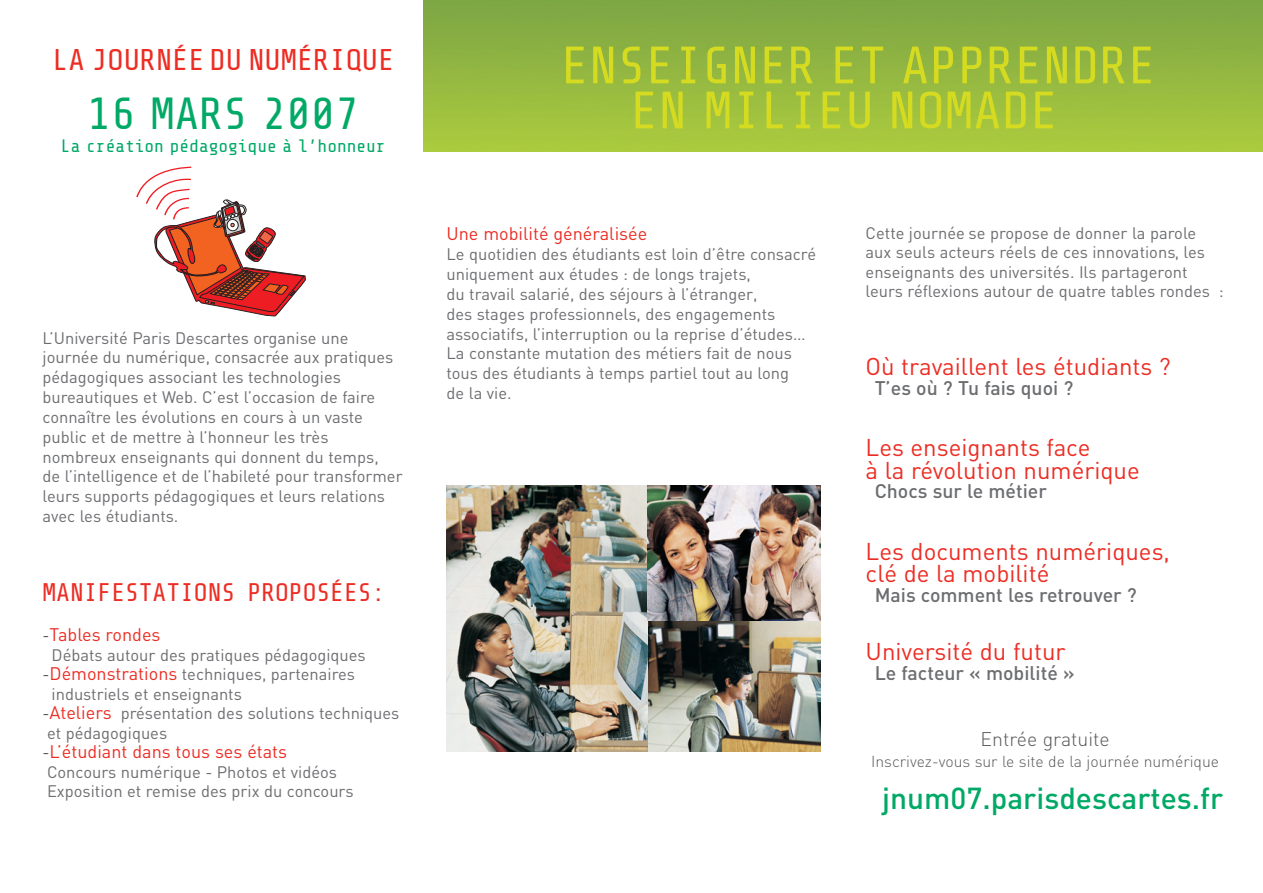
<style>
.page{position:relative;width:1263px;height:893px;background:#fff}
.page>*{position:absolute;margin:0;border:0;box-sizing:border-box;transform-origin:0 0}
.t1{font:52.5px/45px "Share Tech Mono";color:#d5db20;text-align:center}
.t2{font:45px "Share Tech Mono";color:#00a966}
.t3{font:500 30px "DIN";color:#00a966}
.t4{font:30px "Share Tech Mono";color:#ec2d24}
.t5{font:25.5px "Share Tech Mono";color:#ec2d24}
.t6{font:24px/22.5px "DIN";color:#ec2d24}
.t7{font:500 19.5px "DIN";color:#6c6d70}
.t8{font:300 19.5px "DIN";color:#57585a}
.t9{font:18px "DIN";color:#ec2d24}
.t10{font:18px "Share Tech Mono";color:#00a966}
.t11{font:16.5px/19.8px "DIN";color:#6c6d70}
.t12{font:300 15.75px "DIN";color:#57585a}
.s1{font-size:16.5px;color:#57585a}
.s2{color:#57585a}
.s3{font-size:18px;color:#ec2d24}
</style>
<div class="page">
<img style="left:424px;top:0;width:838px;height:152px">
<img style="left:446px;top:486px;width:202px;height:265px">
<img style="left:648px;top:620px;width:173px;height:131px">
<img style="left:648px;top:486px;width:173px;height:134px">
<svg style="left:136px;top:167px;width:169px;height:149px"></svg>
<h3 class="t4" style="left:52px;top:44px;width:343px">LA JOURNÉE DU NUMÉRIQUE</h3>
<h2 class="t2" style="left:87px;top:91px;width:274px">16 MARS 2007</h2>
<p class="t10" style="left:61px;top:136px;width:326px">La création pédagogique à l’honneur</p>
<p class="t11" style="left:43px;top:327px;width:362px">L’Université Paris Descartes organise une journée du numérique, consacrée aux pratiques pédagogiques associant les technologies bureautiques et Web. C’est l’occasion de faire connaître les évolutions en cours à un vaste public et de mettre à l’honneur les très nombreux enseignants qui donnent du temps,<br>de l’intelligence et de l’habileté pour transformer leurs supports pédagogiques et leurs relations avec les étudiants.</p>
<h3 class="t5" style="left:43px;top:579px;width:344px">MANIFESTATIONS PROPOSÉES:</h3>
<p class="t9" style="left:43px;top:624px;width:120px"><span class="s1">-</span>Tables rondes</p>
<p class="t11" style="left:52px;top:644px;width:316px">Débats autour des pratiques pédagogiques</p>
<p class="t11" style="left:43px;top:664px;width:314px"><span class="s2">-</span><span class="s3">Démonstrations</span> techniques, partenaires</p>
<p class="t11" style="left:52px;top:683px;width:192px">industriels et enseignants</p>
<p class="t11" style="left:43px;top:703px;width:358px"><span class="s2">-</span><span class="s3">Ateliers</span> présentation des solutions techniques</p>
<p class="t11" style="left:47px;top:722px;width:122px">et pédagogiques</p>
<p class="t9" style="left:43px;top:741px;width:246px"><span class="s1">-</span>L’étudiant dans tous ses états</p>
<p class="t11" style="left:47px;top:761px;width:308px">Concours numérique - Photos et vidéos<br>Exposition et remise des prix du concours</p>
<h1 class="t1" style="left:561px;top:45px;width:597px">ENSEIGNER ET APPRENDRE<br>EN MILIEU NOMADE</h1>
<p class="t9" style="left:446px;top:222px;width:202px">Une mobilité généralisée</p>
<p class="t11" style="left:446px;top:244px;width:371px">Le quotidien des étudiants est loin d’être consacré uniquement aux études : de longs trajets,<br>du travail salarié, des séjours à l’étranger,<br>des stages professionnels, des engagements associatifs, l’interruption ou la reprise d’études… La constante mutation des métiers fait de nous tous des étudiants à temps partiel tout au long<br>de la vie.</p>
<p class="t11" style="left:866px;top:223px;width:359px">Cette journée se propose de donner la parole aux seuls acteurs réels de ces innovations, les enseignants des universités. Ils partageront leurs réflexions autour de quatre tables rondes :</p>
<h3 class="t6" style="left:866px;top:355px;width:307px">Où travaillent les étudiants ?</h3>
<p class="t7" style="left:875px;top:376px;width:200px">T’es où ? Tu fais quoi ?</p>
<h3 class="t6" style="left:866px;top:436px;width:276px">Les enseignants face<br>à la révolution numérique</h3>
<p class="t7" style="left:875px;top:480px;width:174px">Chocs sur le métier</p>
<h3 class="t6" style="left:866px;top:539px;width:306px">Les documents numériques, clé de la mobilité</h3>
<p class="t7" style="left:875px;top:583px;width:264px">Mais comment les retrouver ?</p>
<h3 class="t6" style="left:866px;top:640px;width:201px">Université du futur</h3>
<p class="t7" style="left:875px;top:661px;width:201px">Le facteur « mobilité »</p>
<p class="t8" style="left:980px;top:727px;width:131px">Entrée gratuite</p>
<p class="t12" style="left:871px;top:752px;width:350px">Inscrivez-vous sur le site de la journée numérique</p>
<h3 class="t3" style="left:882px;top:781px;width:343px">jnum07.parisdescartes.fr</h3>
</div>
